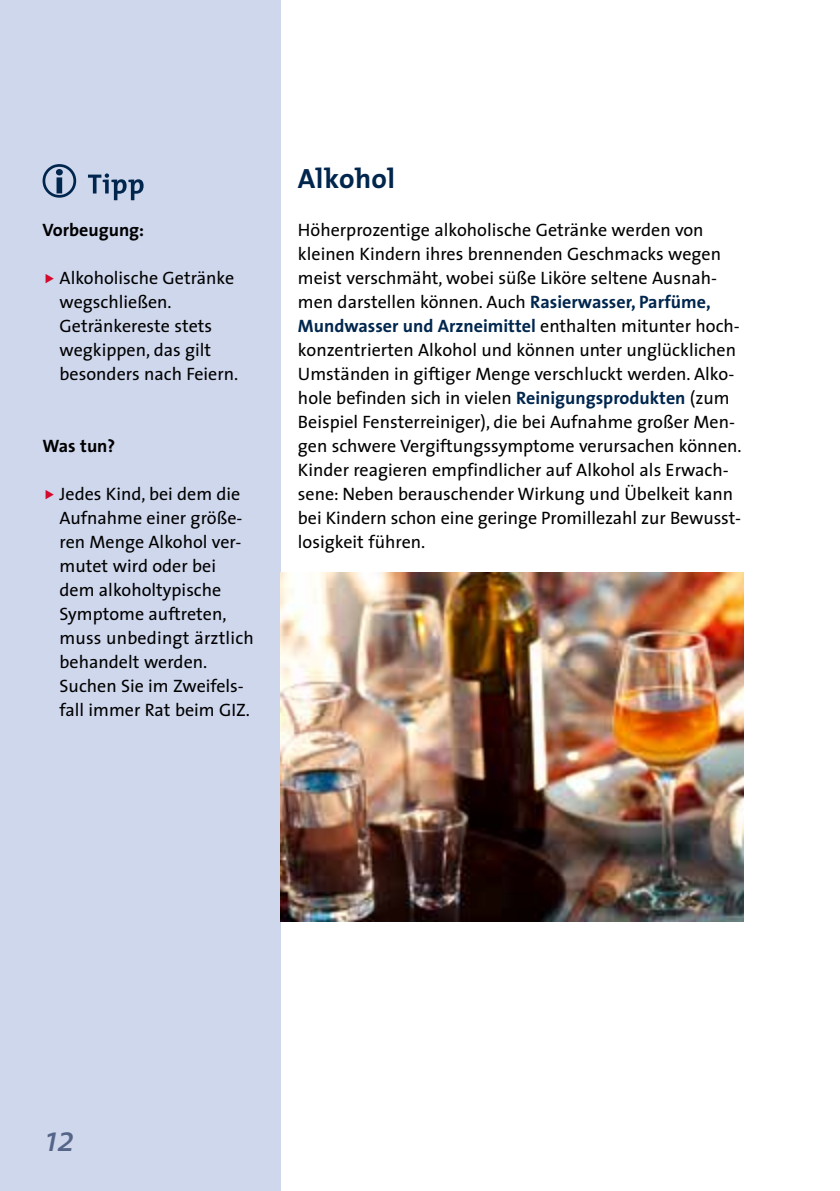
<style>
.page{position:relative;width:840px;height:1191px;background:#fff}
.page>*{position:absolute;margin:0;border:0;box-sizing:border-box;transform-origin:0 0}
.t1{font:italic 36px "The Sans";color:#556588}
.t2{font:700 28px "The Mix";letter-spacing:.015em;color:#00264e}
.t3{font:18px/24px "The Sans";color:#000}
.t4{font:700 18px "The Sans";color:#000}
.s1{font-weight:700;color:#00264e}
</style>
<div class="page">
<div style="left:0;top:0;width:281px;height:1191px;background:#cfd7ed"></div>
<img style="left:281px;top:572px;width:462px;height:349px">
<svg style="left:88px;top:173px;width:55px;height:27px"></svg>
<svg style="left:43px;top:164px;width:33px;height:34px"></svg>
<p class="t4" style="left:43px;top:215px;width:103px">Vorbeugung:</p>
<p class="t3" style="left:60px;top:265px;width:180px">Alkoholische Getränke wegschließen.<br>Getränkereste stets wegkippen, das gilt besonders nach Feiern.</p>
<p class="t4" style="left:43px;top:431px;width:74px">Was tun?</p>
<p class="t3" style="left:60px;top:481px;width:195px">Jedes Kind, bei dem die<br>Aufnahme einer größe&shy;ren Menge Alkohol ver&shy;mutet wird oder bei dem alkoholtypische<br>Symptome auftreten, muss unbedingt ärztlich behandelt werden.<br>Suchen Sie im Zweifels&shy;fall immer Rat beim GIZ.</p>
<h2 class="t2" style="left:298px;top:155px;width:99px">Alkohol</h2>
<p class="t3" style="left:298px;top:217px;width:445px">Höherprozentige alkoholische Getränke werden von kleinen Kindern ihres brennenden Geschmacks wegen meist verschmäht, wobei süße Liköre seltene Ausnah&shy;men darstellen können. Auch <span class="s1">Rasierwasser, Parfüme, Mundwasser und Arzneimittel</span> enthalten mitunter hoch&shy;konzentrierten Alkohol und können unter unglücklichen Umständen in giftiger Menge verschluckt werden. Alko&shy;hole befinden sich in vielen <span class="s1">Reinigungsprodukten</span> (zum Beispiel Fensterreiniger), die bei Aufnahme großer Men&shy;gen schwere Vergiftungssymptome verursachen können.<br>Kinder reagieren empfindlicher auf Alkohol als Erwach&shy;sene: Neben berauschender Wirkung und Übelkeit kann bei Kindern schon eine geringe Promillezahl zur Bewusst&shy;losigkeit führen.</p>
<h1 class="t1" style="left:45px;top:1108px;width:30px">12</h1>
</div>
